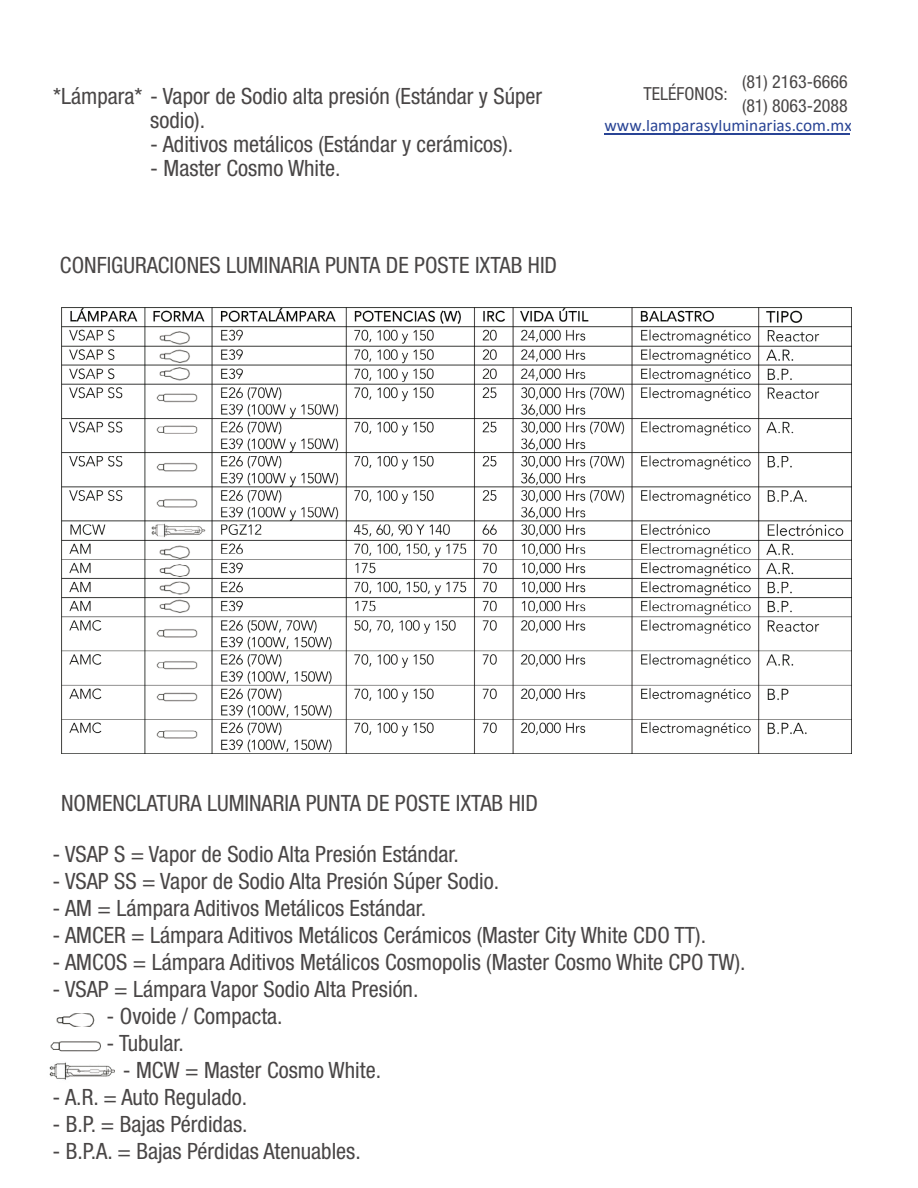
<style>
.page{position:relative;width:918px;height:1188px;background:#fff}
.page>*{position:absolute;margin:0;border:0;box-sizing:border-box;transform-origin:0 0}
.t1{font:condensed 22.5px/24px "Helvetica Neue LT Pro";color:#494646}
.t2{font:condensed 18px/24px "Helvetica Neue LT Pro";color:#494646}
.t3{font:17.4px "Calibri";color:#294495}
</style>
<div class="page">
<img style="left:62px;top:308px;width:790px;height:445px">
<img style="left:49px;top:1062px;width:66px;height:18px">
<img style="left:56px;top:1013px;width:39px;height:14px">
<img style="left:50px;top:1041px;width:51px;height:11px">
<div style="left:43px;top:1028px;width:7px;height:38px;background:#fff"></div>
<hr style="left:604px;top:133px;width:246px;height:1px;background:#294495">
<p class="t1" style="left:150px;top:84px;width:393px;text-indent:-97px">*Lámpara* - Vapor de Sodio alta presión (Estándar y Súper sodio).</p>
<p class="t1" style="left:150px;top:132px;width:365px">- Aditivos metálicos (Estándar y cerámicos).</p>
<p class="t1" style="left:150px;top:156px;width:192px">- Master Cosmo White.</p>
<p class="t1" style="left:60px;top:253px;width:499px">CONFIGURACIONES LUMINARIA PUNTA DE POSTE IXTAB HID</p>
<p class="t2" style="left:742px;top:70px;width:107px">(81) 2163-6666 (81) 8063-2088</p>
<p class="t2" style="left:644px;top:82px;width:86px">TELÉFONOS:</p>
<p class="t3" style="left:604px;top:113px;width:249px">www.lamparasyluminarias.com.mx</p>
<p class="t1" style="left:61px;top:790px;width:478px">NOMENCLATURA LUMINARIA PUNTA DE POSTE IXTAB HID</p>
<p class="t1" style="left:53px;top:841px;width:408px">- VSAP S = Vapor de Sodio Alta Presión Estándar.</p>
<p class="t1" style="left:53px;top:868px;width:448px">- VSAP SS = Vapor de Sodio Alta Presión Súper Sodio.</p>
<p class="t1" style="left:53px;top:895px;width:375px">- AM = Lámpara Aditivos Metálicos Estándar.</p>
<p class="t1" style="left:53px;top:922px;width:655px">- AMCER = Lámpara Aditivos Metálicos Cerámicos (Master City White CDO TT).</p>
<p class="t1" style="left:53px;top:949px;width:695px">- AMCOS = Lámpara Aditivos Metálicos Cosmopolis (Master Cosmo White CPO TW).</p>
<p class="t1" style="left:53px;top:976px;width:367px">- VSAP = Lámpara Vapor Sodio Alta Presión.</p>
<p class="t1" style="left:107px;top:1003px;width:178px">- Ovoide / Compacta.</p>
<p class="t1" style="left:107px;top:1030px;width:79px">- Tubular.</p>
<p class="t1" style="left:123px;top:1057px;width:260px">- MCW = Master Cosmo White.</p>
<p class="t1" style="left:53px;top:1084px;width:196px">- A.R. = Auto Regulado.</p>
<p class="t1" style="left:53px;top:1111px;width:197px">- B.P. = Bajas Pérdidas.</p>
<p class="t1" style="left:53px;top:1138px;width:310px">- B.P.A. = Bajas Pérdidas Atenuables.</p>
</div>
